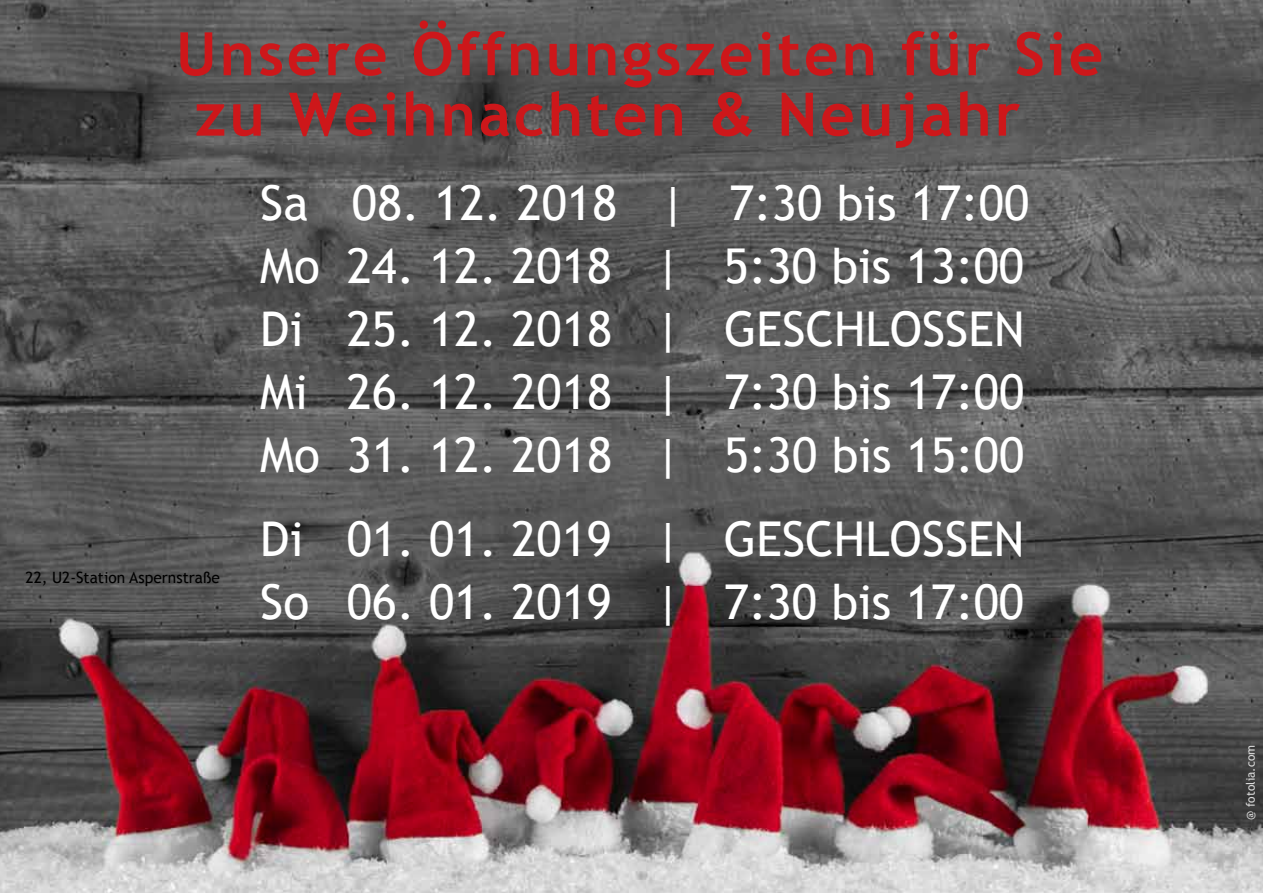
<style>
.page{position:relative;width:1263px;height:893px;background:#fff}
.page>*{position:absolute;margin:0;border:0;box-sizing:border-box;transform-origin:0 0}
.t1{font:700 60px "Trebuchet MS";letter-spacing:.05em;color:#cd171a}
.t2{font:48px/63px "Trebuchet MS";color:#fff;text-align:justify}
.t3{font:15.6px "Trebuchet MS";color:#000}
.t4{font:12px "Trebuchet MS";color:#dadada}
.s1{font-family:"Arial"}
</style>
<div class="page">
<img style="left:0;top:0;width:1263px;height:893px">
<p class="t1" style="left:176px;top:16px;width:929px">Unsere Öffnungszeiten für Sie</p>
<p class="t1" style="left:195px;top:77px;width:827px">zu Weihnachten <span class="s1">&amp;</span> Neujahr</p>
<p class="t3" style="left:26px;top:569px;width:196px">22, U2-Station Aspernstraße</p>
<p class="t2" style="left:260px;top:172px;width:770px">Sa 08. 12. 2018 | 7:30 bis 17:00<br>Mo 24. 12. 2018 | 5:30 bis 13:00<br>Di 25. 12. 2018 | GESCHLOSSEN Mi 26. 12. 2018 | 7:30 bis 17:00<br>Mo 31. 12. 2018 | 5:30 bis 15:00</p>
<p class="t2" style="left:260px;top:508px;width:766px">Di 01. 01. 2019 | GESCHLOSSEN<br>So 06. 01. 2019 | 7:30 bis 17:00</p>
<p class="t4" style="left:1243px;top:820px;width:76px;rotate:-90deg">@ fotolia.com</p>
</div>
